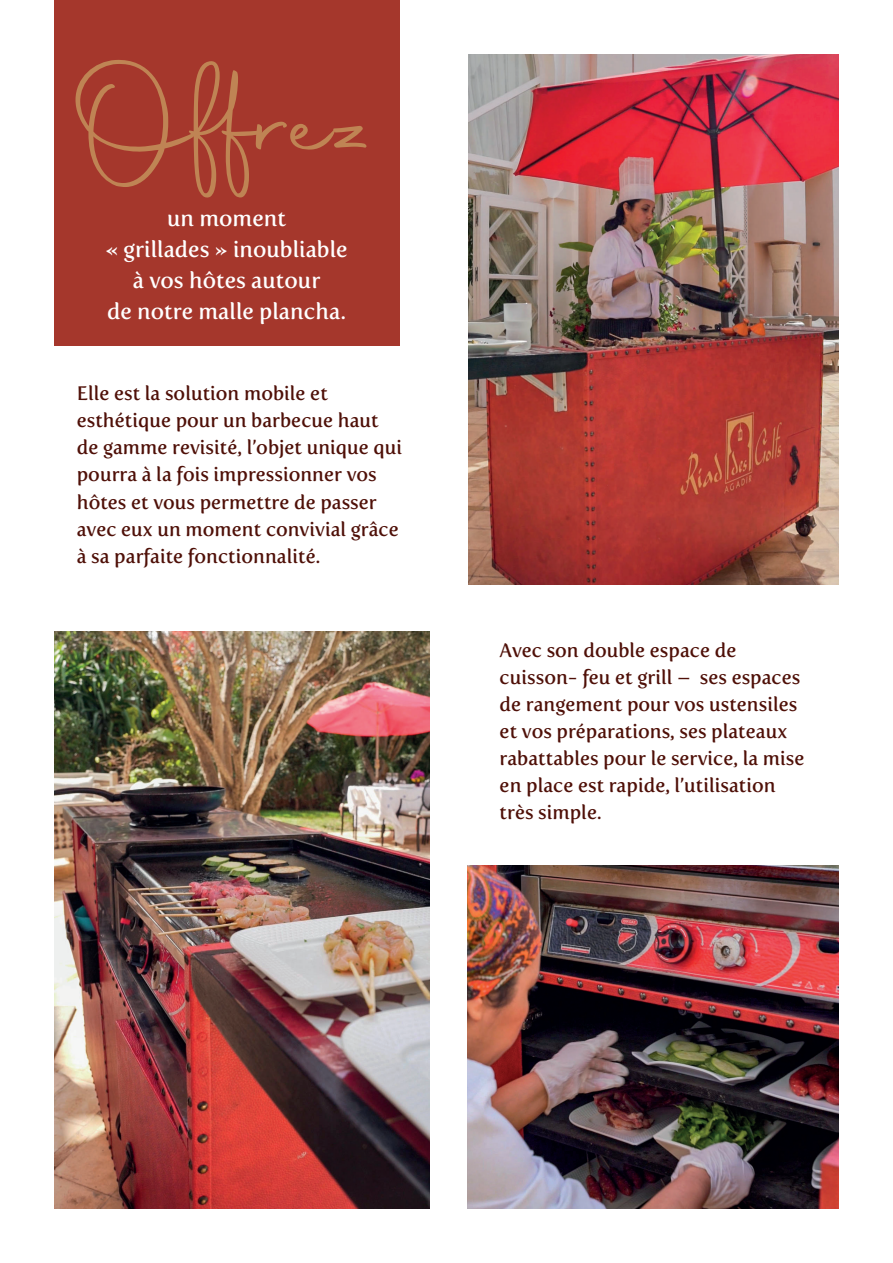
<style>
.page{position:relative;width:893px;height:1263px;background:#fff}
.page>*{position:absolute;margin:0;border:0;box-sizing:border-box;transform-origin:0 0}
.t1{font:135px "Autography";color:#bf8454}
.t2{font:22.35px/31.2px "Fertigo Pro";color:#fff;text-align:center}
.t3{font:19.5px/27px "Fertigo Pro";color:#4f1008}
</style>
<div class="page">
<img style="left:54px;top:631px;width:376px;height:578px">
<img style="left:468px;top:865px;width:371px;height:344px">
<img style="left:469px;top:54px;width:370px;height:531px">
<div style="left:54px;top:0;width:345px;height:345px;background:#a5372c"></div>
<h1 class="t1" style="left:74px;top:34px;width:307px">Offrez</h1>
<p class="t2" style="left:105px;top:202px;width:244px">un moment<br>« grillades » inoubliable à vos hôtes autour<br>de notre malle plancha.</p>
<p class="t3" style="left:77px;top:380px;width:327px">Elle est la solution mobile et esthétique pour un barbecue haut de gamme revisité, l’objet unique qui pourra à la fois impressionner vos hôtes et vous permettre de passer avec eux un moment convivial grâce à sa parfaite fonctionnalité.</p>
<p class="t3" style="left:500px;top:637px;width:306px">Avec son double espace de cuisson- feu et grill – ses espaces de rangement pour vos ustensiles et vos préparations, ses plateaux rabattables pour le service, la mise en place est rapide, l’utilisation très simple.</p>
</div>
